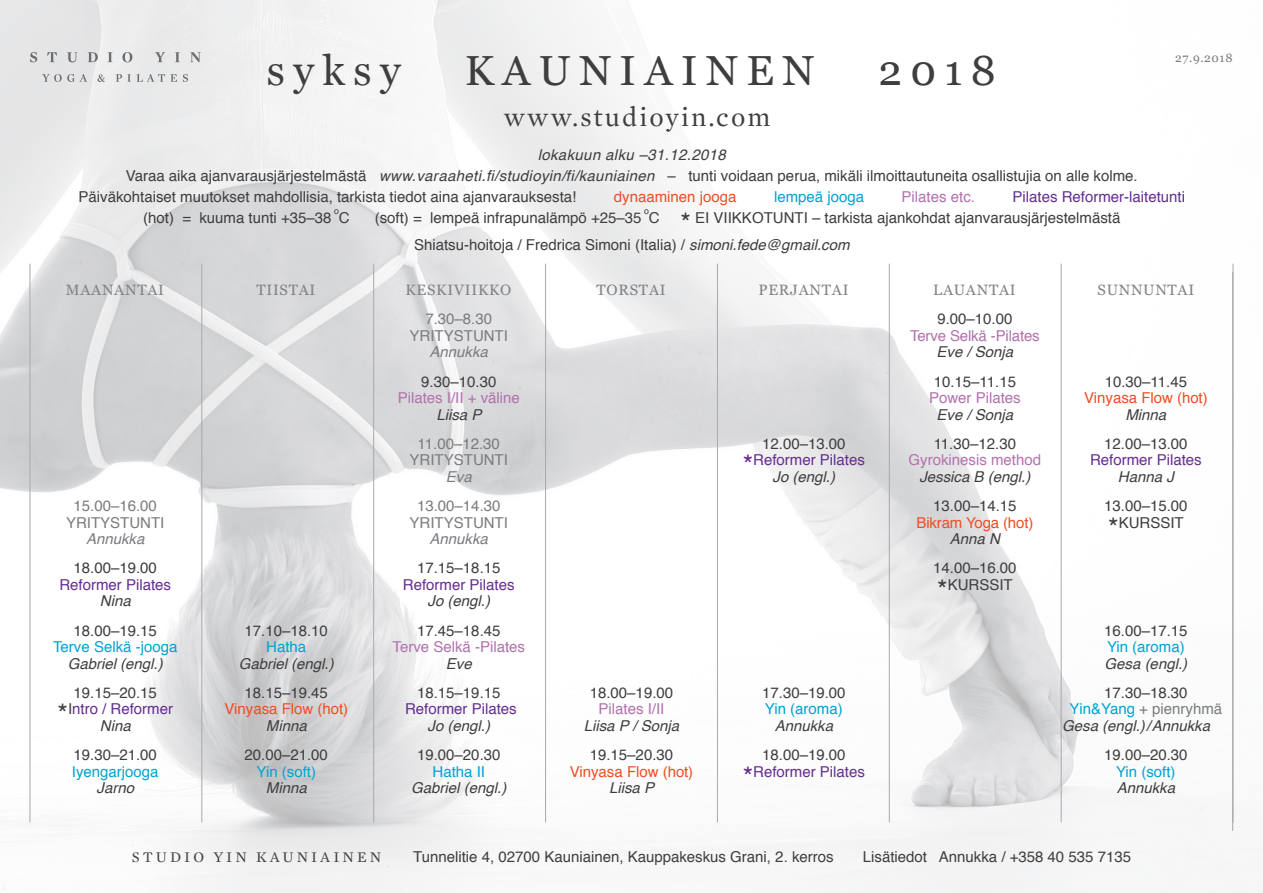
<style>
.page{position:relative;width:1263px;height:893px;background:#fff}
.page>*{position:absolute;margin:0;border:0;box-sizing:border-box;transform-origin:0 0}
.t1{font:42px "Georgia";letter-spacing:.2em;color:#3e3e3f}
.t2{font:27.3px "Mercury Text G1 Roman";letter-spacing:.075em;color:#3e3e3f}
.t3{font:15px/21px "Helvetica";color:#3e3e3f}
.t4{font:italic 15px "Helvetica";color:#3e3e3f}
.t5{font:15px "Helvetica";color:#652d91}
.t6{font:15px "Helvetica";color:#b271ae}
.t7{font:15px "Helvetica";color:#7a7c7f}
.t8{font:15px "Helvetica";color:#00a3d4}
.t9{font:15px "Helvetica";color:#f04d22}
.t10{font:15px "Georgia";letter-spacing:.05em;color:#808285}
.t11{font:italic 15px "Helvetica";color:#7a7c7f}
.t12{font:italic 15px "Helvetica";letter-spacing:.025em;color:#3e3e3f}
.t13{font:15px "Mercury Text G1 Roman";letter-spacing:.2em;color:#3e3e3f}
.t14{font:12px "Georgia";letter-spacing:.05em;color:#7a7c7f}
.t15{font:8.7px "Helvetica";color:#3e3e3f}
.s1{font-style:italic}
.s2{color:#3e3e3f}
.s3{font-size:27px}
.s4{font-size:27px;color:#3e3e3f}
.s5{color:#00a3d4}
</style>
<div class="page">
<img style="left:0;top:0;width:1251px;height:892px">
<hr style="left:202px;top:264px;width:1px;height:558px;background:#a8a9ad">
<hr style="left:373px;top:264px;width:1px;height:558px;background:#a8a9ad">
<hr style="left:545px;top:264px;width:1px;height:558px;background:#a8a9ad">
<hr style="left:717px;top:264px;width:1px;height:558px;background:#a8a9ad">
<hr style="left:889px;top:264px;width:1px;height:558px;background:#a8a9ad">
<hr style="left:1061px;top:264px;width:1px;height:558px;background:#a8a9ad">
<hr style="left:1232px;top:272px;width:1px;height:559px;background:#a8a9ad">
<hr style="left:1233px;top:264px;width:1px;height:558px;background:#a8a9ad">
<hr style="left:30px;top:264px;width:1px;height:558px;background:#a8a9ad">
<svg style="left:42px;top:74px;width:146px;height:8px"></svg>
<svg style="left:30px;top:52px;width:171px;height:10px;background:#d1d1d2"></svg>
<p class="t1" style="left:267px;top:40px;width:135px">syksy</p>
<p class="t1" style="left:465px;top:40px;width:351px">KAUNIAINEN</p>
<p class="t1" style="left:878px;top:40px;width:119px">2018</p>
<p class="t2" style="left:504px;top:101px;width:268px">www.studioyin.com</p>
<p class="t14" style="left:1175px;top:49px;width:59px">27.9.2018</p>
<p class="t12" style="left:538px;top:143px;width:190px">lokakuun alku –31.12.2018</p>
<p class="t3" style="left:79px;top:166px;width:1061px;text-indent:47px">Varaa aika ajanvarausjärjestelmästä <span class="s1">www.varaaheti.fi/studioyin/fi/kauniainen</span> – tunti voidaan perua, mikäli ilmoittautuneita osallistujia on alle kolme.<br>Päiväkohtaiset muutokset mahdollisia, tarkista tiedot aina ajanvarauksesta!</p>
<p class="t9" style="left:614px;top:185px;width:124px">dynaaminen jooga</p>
<p class="t8" style="left:774px;top:185px;width:92px">lempeä jooga</p>
<p class="t6" style="left:902px;top:185px;width:75px">Pilates etc.</p>
<p class="t5" style="left:1012px;top:185px;width:174px">Pilates Reformer-laitetunt<span class="s2">i</span></p>
<p class="t15" style="left:334px;top:204px;width:6px">o</p>
<p class="t15" style="left:644px;top:204px;width:6px">o</p>
<p class="t3" style="left:339px;top:208px;width:12px">C</p>
<p class="t3" style="left:375px;top:208px;width:268px">(soft) = lempeä infrapunalämpö +25–35</p>
<p class="t3" style="left:649px;top:208px;width:473px">C <span class="s3">*</span> EI VIIKKOTUNTI – tarkista ajankohdat ajanvarausjärjestelmästä</p>
<p class="t3" style="left:414px;top:235px;width:437px">Shiatsu-hoitoja / Fredrica Simoni (Italia) / <span class="s1">simoni.fede@gmail.com</span></p>
<p class="t3" style="left:143px;top:208px;width:190px">(hot) = kuuma tunti +35–38</p>
<p class="t10" style="left:66px;top:279px;width:100px">MAANANTAI</p>
<p class="t10" style="left:256px;top:279px;width:61px">TIISTAI</p>
<p class="t10" style="left:405px;top:279px;width:108px">KESKIVIIKKO</p>
<p class="t10" style="left:597px;top:279px;width:71px">TORSTAI</p>
<p class="t10" style="left:758px;top:279px;width:92px">PERJANTAI</p>
<p class="t10" style="left:933px;top:279px;width:84px">LAUANTAI</p>
<p class="t10" style="left:1097px;top:279px;width:98px">SUNNUNTAI</p>
<p class="t7" style="left:425px;top:307px;width:68px">7.30–8.30</p>
<p class="t3" style="left:937px;top:309px;width:77px">9.00–10.00</p>
<p class="t7" style="left:410px;top:324px;width:100px">YRITYSTUNTI</p>
<p class="t6" style="left:910px;top:324px;width:131px">Terve Selkä -Pilates</p>
<p class="t11" style="left:430px;top:340px;width:60px">Annukka</p>
<p class="t4" style="left:936px;top:340px;width:78px">Eve / Sonja</p>
<p class="t3" style="left:421px;top:371px;width:77px">9.30–10.30</p>
<p class="t3" style="left:934px;top:371px;width:84px">10.15–11.15</p>
<p class="t3" style="left:1105px;top:371px;width:84px">10.30–11.45</p>
<p class="t6" style="left:398px;top:386px;width:124px">Pilates I/II + väline</p>
<p class="t6" style="left:929px;top:386px;width:93px">Power Pilates</p>
<p class="t9" style="left:1084px;top:386px;width:125px">Vinyasa Flow (hot)</p>
<p class="t4" style="left:436px;top:402px;width:47px">Liisa P</p>
<p class="t4" style="left:936px;top:402px;width:78px">Eve / Sonja</p>
<p class="t4" style="left:1125px;top:402px;width:42px">Minna</p>
<p class="t7" style="left:418px;top:432px;width:84px">11.00–12.30</p>
<p class="t3" style="left:762px;top:433px;width:85px">12.00–13.00</p>
<p class="t3" style="left:934px;top:433px;width:84px">11.30–12.30</p>
<p class="t3" style="left:1104px;top:433px;width:85px">12.00–13.00</p>
<p class="t7" style="left:410px;top:448px;width:100px">YRITYSTUNTI</p>
<p class="t5" style="left:743px;top:448px;width:124px"><span class="s3">*</span>Reformer Pilates</p>
<p class="t6" style="left:908px;top:448px;width:134px">Gyrokinesis method</p>
<p class="t5" style="left:1090px;top:448px;width:113px">Reformer Pilates</p>
<p class="t11" style="left:446px;top:465px;width:27px">Eva</p>
<p class="t4" style="left:773px;top:465px;width:64px">Jo (engl.)</p>
<p class="t4" style="left:919px;top:465px;width:112px">Jessica B (engl.)</p>
<p class="t4" style="left:1118px;top:465px;width:57px">Hanna J</p>
<p class="t7" style="left:74px;top:494px;width:85px">15.00–16.00</p>
<p class="t7" style="left:417px;top:494px;width:85px">13.00–14.30</p>
<p class="t3" style="left:933px;top:496px;width:85px">13.00–14.15</p>
<p class="t3" style="left:1104px;top:496px;width:85px">13.00–15.00</p>
<p class="t7" style="left:66px;top:511px;width:100px">YRITYSTUNTI</p>
<p class="t7" style="left:410px;top:511px;width:100px">YRITYSTUNTI</p>
<p class="t9" style="left:916px;top:511px;width:118px">Bikram Yoga (hot)</p>
<p class="t3" style="left:1108px;top:512px;width:77px"><span class="s3">*</span>KURSSIT</p>
<p class="t11" style="left:86px;top:527px;width:60px">Annukka</p>
<p class="t11" style="left:430px;top:527px;width:60px">Annukka</p>
<p class="t4" style="left:950px;top:527px;width:52px">Anna N</p>
<p class="t3" style="left:74px;top:558px;width:85px">18.00–19.00</p>
<p class="t3" style="left:417px;top:558px;width:85px">17.15–18.15</p>
<p class="t3" style="left:933px;top:558px;width:85px">14.00–16.00</p>
<p class="t5" style="left:59px;top:573px;width:113px">Reformer Pilates</p>
<p class="t5" style="left:403px;top:573px;width:113px">Reformer Pilates</p>
<p class="t3" style="left:937px;top:574px;width:77px"><span class="s3">*</span>KURSSIT</p>
<p class="t4" style="left:100px;top:589px;width:32px">Nina</p>
<p class="t4" style="left:428px;top:589px;width:64px">Jo (engl.)</p>
<p class="t3" style="left:74px;top:620px;width:85px">18.00–19.15</p>
<p class="t3" style="left:245px;top:620px;width:85px">17.10–18.10</p>
<p class="t3" style="left:417px;top:620px;width:85px">17.45–18.45</p>
<p class="t3" style="left:1104px;top:620px;width:85px">16.00–17.15</p>
<p class="t8" style="left:53px;top:635px;width:126px">Terve Selkä -jooga</p>
<p class="t8" style="left:266px;top:635px;width:42px">Hatha</p>
<p class="t6" style="left:392px;top:635px;width:134px">Terve Selkä -Pilates</p>
<p class="t8" style="left:1107px;top:635px;width:79px">Yin (aroma)</p>
<p class="t4" style="left:68px;top:651px;width:97px">Gabriel (engl.)</p>
<p class="t4" style="left:239px;top:651px;width:97px">Gabriel (engl.)</p>
<p class="t4" style="left:446px;top:651px;width:27px">Eve</p>
<p class="t4" style="left:1104px;top:651px;width:84px">Gesa (engl.)</p>
<p class="t3" style="left:74px;top:682px;width:85px">19.15–20.15</p>
<p class="t3" style="left:245px;top:682px;width:85px">18.15–19.45</p>
<p class="t3" style="left:417px;top:682px;width:85px">18.15–19.15</p>
<p class="t3" style="left:590px;top:682px;width:85px">18.00–19.00</p>
<p class="t3" style="left:762px;top:682px;width:85px">17.30–19.00</p>
<p class="t3" style="left:1104px;top:682px;width:85px">17.30–18.30</p>
<p class="t5" style="left:57px;top:697px;width:117px"><span class="s4">*</span><span class="s2">I</span>ntro / Reformer</p>
<p class="t9" style="left:225px;top:697px;width:125px">Vinyasa Flow (hot)</p>
<p class="t5" style="left:405px;top:697px;width:113px">Reformer Pilates</p>
<p class="t6" style="left:598px;top:697px;width:67px">Pilates I/II</p>
<p class="t8" style="left:765px;top:697px;width:79px">Yin (aroma)</p>
<p class="t7" style="left:1069px;top:697px;width:154px"><span class="s5">Yin&amp;Yang</span> + pienryhmä</p>
<p class="t4" style="left:100px;top:714px;width:32px">Nina</p>
<p class="t4" style="left:266px;top:714px;width:42px">Minna</p>
<p class="t4" style="left:428px;top:714px;width:64px">Jo (engl.)</p>
<p class="t4" style="left:584px;top:714px;width:97px">Liisa P / Sonja</p>
<p class="t4" style="left:775px;top:714px;width:60px">Annukka</p>
<p class="t4" style="left:1062px;top:714px;width:149px">Gesa (engl.) / Annukka</p>
<p class="t3" style="left:74px;top:745px;width:85px">19.30–21.00</p>
<p class="t3" style="left:245px;top:745px;width:85px">20.00–21.00</p>
<p class="t3" style="left:417px;top:745px;width:85px">19.00–20.30</p>
<p class="t3" style="left:590px;top:745px;width:85px">19.15–20.30</p>
<p class="t3" style="left:762px;top:745px;width:85px">18.00–19.00</p>
<p class="t3" style="left:1104px;top:745px;width:85px">19.00–20.30</p>
<p class="t8" style="left:72px;top:760px;width:88px">Iyengarjooga</p>
<p class="t8" style="left:257px;top:760px;width:61px">Yin (soft)</p>
<p class="t8" style="left:432px;top:760px;width:54px">Hatha II</p>
<p class="t9" style="left:570px;top:760px;width:125px">Vinyasa Flow (hot)</p>
<p class="t5" style="left:743px;top:760px;width:124px"><span class="s3">*</span>Reformer Pilates</p>
<p class="t8" style="left:1116px;top:760px;width:61px">Yin (soft)</p>
<p class="t4" style="left:97px;top:776px;width:39px">Jarno</p>
<p class="t4" style="left:266px;top:776px;width:42px">Minna</p>
<p class="t4" style="left:411px;top:776px;width:97px">Gabriel (engl.)</p>
<p class="t4" style="left:609px;top:776px;width:47px">Liisa P</p>
<p class="t4" style="left:1117px;top:776px;width:60px">Annukka</p>
<p class="t13" style="left:132px;top:848px;width:251px">STUDIO YIN KAUNIAINEN</p>
<p class="t3" style="left:413px;top:846px;width:422px">Tunnelitie 4, 02700 Kauniainen, Kauppakeskus Grani, 2. kerros</p>
<p class="t3" style="left:863px;top:846px;width:270px">Lisätiedot Annukka / +358 40 535 7135</p>
</div>
